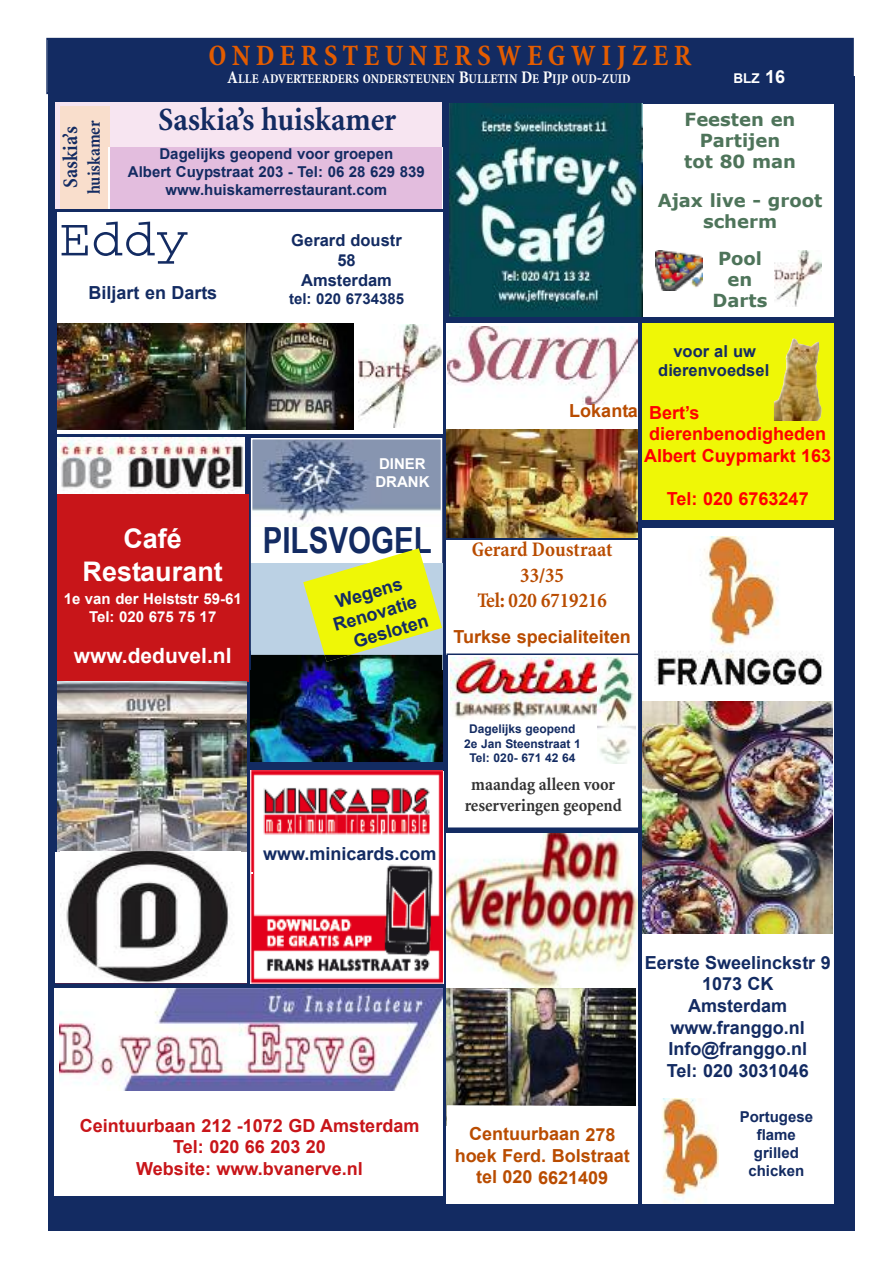
<style>
.page{position:relative;width:893px;height:1263px;background:#fff}
.page>*{position:absolute;margin:0;border:0;box-sizing:border-box;transform-origin:0 0}
.t1{font:54px "Courier";color:#132b62}
.t2{font:700 36px "Arial Narrow";color:#132b62}
.t3{font:700 condensed 33px "Minion";letter-spacing:-.005em;color:#132b62}
.t4{font:700 condensed 30px "Minion";letter-spacing:.18em;color:#e35c00}
.t5{font:700 27px/32.4px "Arial";color:#fff;text-align:center}
.t6{font:700 condensed 21px/25.2px "Minion";color:#b94c00;text-align:center}
.t7{font:700 21px "Arial";color:#fff}
.t8{font:700 condensed 21px "Minion";color:#132b62}
.t9{font:700 18px/21.6px "Arial";color:#132b62;text-align:center}
.t10{font:700 18px/21.6px "Arial";letter-spacing:-.005em;color:#b94c00;text-align:center}
.t11{font:700 18px/21.6px "Arial";color:#c81519;text-align:center}
.t12{font:700 18px/21px "Verdana";color:#4e745a;text-align:center}
.t13{font:700 18px/21.6px "Arial";color:#f00}
.t14{font:700 condensed 18px/21.6px "Minion";letter-spacing:-.005em;color:#333;text-align:center}
.t15{font:700 condensed 18px "Minion";letter-spacing:-.005em;color:#132b62}
.t16{font:700 16.5px/19.8px "Arial";color:#132b62;text-align:center}
.t17{font:700 15px/18px "Arial";color:#132b62;text-align:center}
.t18{font:700 15px/18px "Arial";color:#fff}
.t19{font:700 condensed 13.5px "Minion";color:#fff}
.t20{font:700 13.5px "Arial";color:#fff}
.t21{font:700 12px/14.4px "Arial";color:#132b62;text-align:center}
.s1{font-size:18px}
</style>
<div class="page">
<div style="left:48px;top:75px;width:806px;height:1155px;background:#132b62"></div>
<div style="left:48px;top:39px;width:804px;height:54px;background:#132b62"></div>
<div style="left:46px;top:38px;width:808px;height:56px;border:2px solid #132b62"></div>
<div style="left:55px;top:102px;width:386px;height:106px;background:#f7e5f1"></div>
<div style="left:61px;top:106px;width:49px;height:102px;background:#f9decc"></div>
<div style="left:252px;top:439px;width:189px;height:210px;background:#fff"></div>
<img style="left:254px;top:441px;width:185px;height:86px">
<div style="left:251px;top:438px;width:191px;height:213px;border:2px solid #fff"></div>
<img style="left:251px;top:771px;width:191px;height:212px">
<div style="left:450px;top:104px;width:383px;height:213px;background:#fff"></div>
<img style="left:450px;top:104px;width:192px;height:213px">
<img style="left:774px;top:251px;width:47px;height:55px">
<img style="left:656px;top:251px;width:46px;height:40px">
<div style="left:642px;top:323px;width:191px;height:197px;background:#eff706"></div>
<img style="left:57px;top:437px;width:187px;height:58px">
<div style="left:57px;top:495px;width:191px;height:187px;background:#c81519"></div>
<div style="left:446px;top:540px;width:192px;height:94px;background:#fff"></div>
<svg style="left:557px;top:170px;width:5px;height:3px"></svg>
<div style="left:446px;top:628px;width:192px;height:27px;background:#fff"></div>
<div style="left:448px;top:655px;width:190px;height:172px;background:#fff"></div>
<div style="left:446px;top:653px;width:193px;height:176px;border:2px solid #132b62"></div>
<img style="left:450px;top:657px;width:148px;height:62px">
<img style="left:598px;top:658px;width:38px;height:105px">
<img style="left:446px;top:833px;width:192px;height:155px">
<div style="left:57px;top:213px;width:385px;height:221px;background:#fff"></div>
<img style="left:358px;top:325px;width:83px;height:102px">
<div style="left:111px;top:147px;width:331px;height:61px;background:#e3bdde"></div>
<img style="left:774px;top:338px;width:48px;height:83px">
<div style="left:446px;top:323px;width:192px;height:215px;background:#fff"></div>
<img style="left:448px;top:327px;width:190px;height:78px">
<img style="left:57px;top:323px;width:190px;height:106px">
<img style="left:247px;top:323px;width:107px;height:106px">
<div style="left:251px;top:563px;width:191px;height:108px;background:#bbd1e4"></div>
<div style="left:642px;top:529px;width:191px;height:171px;background:#fff"></div>
<img style="left:654px;top:536px;width:169px;height:149px">
<div style="left:446px;top:988px;width:192px;height:215px;background:#fff"></div>
<img style="left:446px;top:988px;width:190px;height:117px">
<svg style="left:446px;top:1105px;width:190px;height:21px"></svg>
<div style="left:54px;top:988px;width:388px;height:208px;background:#fff"></div>
<img style="left:60px;top:988px;width:382px;height:102px">
<img style="left:446px;top:430px;width:192px;height:108px">
<img style="left:251px;top:655px;width:191px;height:106px">
<svg style="left:303px;top:548px;width:145px;height:123px"></svg>
<img style="left:325px;top:655px;width:25px;height:7px">
<img style="left:57px;top:682px;width:190px;height:170px">
<div style="left:55px;top:852px;width:192px;height:130px;background:#fff"></div>
<img style="left:60px;top:852px;width:169px;height:130px">
<img style="left:642px;top:701px;width:190px;height:233px">
<div style="left:642px;top:934px;width:191px;height:159px;background:#fff"></div>
<div style="left:642px;top:1093px;width:78px;height:110px;background:#fff"></div>
<img style="left:662px;top:1098px;width:57px;height:105px">
<div style="left:719px;top:1093px;width:114px;height:110px;background:#fff"></div>
<h3 class="t4" style="left:209px;top:45px;width:484px">ONDERSTEUNERSWEGWIJZER</h3>
<p class="t19" style="left:227px;top:74px;width:405px"><span class="s1">A</span>LLE ADVERTEERDERS ONDERSTEUNEN <span class="s1">B</span>ULLETIN <span class="s1">D</span>E <span class="s1">P</span>IJP OUD<span class="s1">-</span>ZUID</p>
<p class="t20" style="left:733px;top:71px;width:53px">BLZ <span class="s1">16</span></p>
<h3 class="t3" style="left:158px;top:107px;width:240px">Saskia’s huiskamer</h3>
<p class="t12" style="left:684px;top:108px;width:113px">Feesten en<br>Partijen tot 80 man</p>
<p class="t12" style="left:658px;top:189px;width:166px">Ajax live - groot scherm</p>
<p class="t12" style="left:713px;top:248px;width:56px">Pool en<br>Darts</p>
<p class="t16" style="left:658px;top:341px;width:112px">voor al uw dierenvoedsel</p>
<p class="t13" style="left:644px;top:402px;width:189px">Bert’s dierenbenodigheden<br>Albert Cuypmarkt 163</p>
<p class="t13" style="left:667px;top:488px;width:143px">Tel: 020 6763247</p>
<p class="t8" style="left:63px;top:188px;width:63px;rotate:-90deg">Saskia’s</p>
<p class="t15" style="left:87px;top:194px;width:75px;rotate:-90deg">huiskamer</p>
<p class="t17" style="left:128px;top:145px;width:298px">Dagelijks geopend voor groepen<br>Albert Cuypstraat 203 - Tel: 06 28 629 839 www.huiskamerrestaurant.com</p>
<h1 class="t1" style="left:59px;top:221px;width:131px">Eddy</h1>
<p class="t16" style="left:291px;top:230px;width:112px">Gerard doustr<br>58<br>Amsterdam</p>
<p class="t17" style="left:289px;top:290px;width:117px">tel: 020 6734385</p>
<p class="t9" style="left:89px;top:282px;width:130px">Biljart en Darts</p>
<p class="t10" style="left:569px;top:400px;width:70px">Lokanta</p>
<p class="t18" style="left:375px;top:455px;width:56px">DINER<br>DRANK</p>
<h3 class="t5" style="left:83px;top:523px;width:142px">Café<br>Restaurant</h3>
<p class="t18" style="left:64px;top:590px;width:180px;text-align:center">1e van der Helststr 59-61<br>Tel: 020 675 75 17</p>
<p class="t7" style="left:74px;top:644px;width:159px">www.deduvel.nl</p>
<h2 class="t2" style="left:263px;top:520px;width:170px">PILSVOGEL</h2>
<p class="t9" style="left:333px;top:592px;width:70px;rotate:-16deg">Wegens</p>
<p class="t9" style="left:331px;top:615px;width:88px;rotate:-16deg">Renovatie</p>
<p class="t9" style="left:351px;top:631px;width:79px;rotate:-16deg">Gesloten</p>
<p class="t6" style="left:472px;top:539px;width:142px">Gerard Doustraat<br>33/35<br>Tel: 020 6719216</p>
<p class="t10" style="left:454px;top:625px;width:179px">Turkse specialiteiten</p>
<p class="t9" style="left:263px;top:843px;width:175px">www.minicards.com</p>
<p class="t21" style="left:464px;top:722px;width:118px">Dagelijks geopend<br>2e Jan Steenstraat 1<br>Tel: 020- 671 42 64</p>
<p class="t14" style="left:465px;top:775px;width:159px">maandag alleen voor reserveringen geopend</p>
<p class="t11" style="left:80px;top:1115px;width:341px">Ceintuurbaan 212 -1072 GD Amsterdam<br>Tel: 020 66 203 20<br>Website: www.bvanerve.nl</p>
<p class="t10" style="left:455px;top:1123px;width:177px">Centuurbaan 278 hoek Ferd. Bolstraat tel 020 6621409</p>
<p class="t9" style="left:645px;top:952px;width:188px">Eerste Sweelinckstr 9<br>1073 CK<br>Amsterdam www.franggo.nl<br>Info@franggo.nl<br>Tel: 020 3031046</p>
<p class="t17" style="left:740px;top:1107px;width:75px">Portugese flame grilled chicken</p>
</div>
